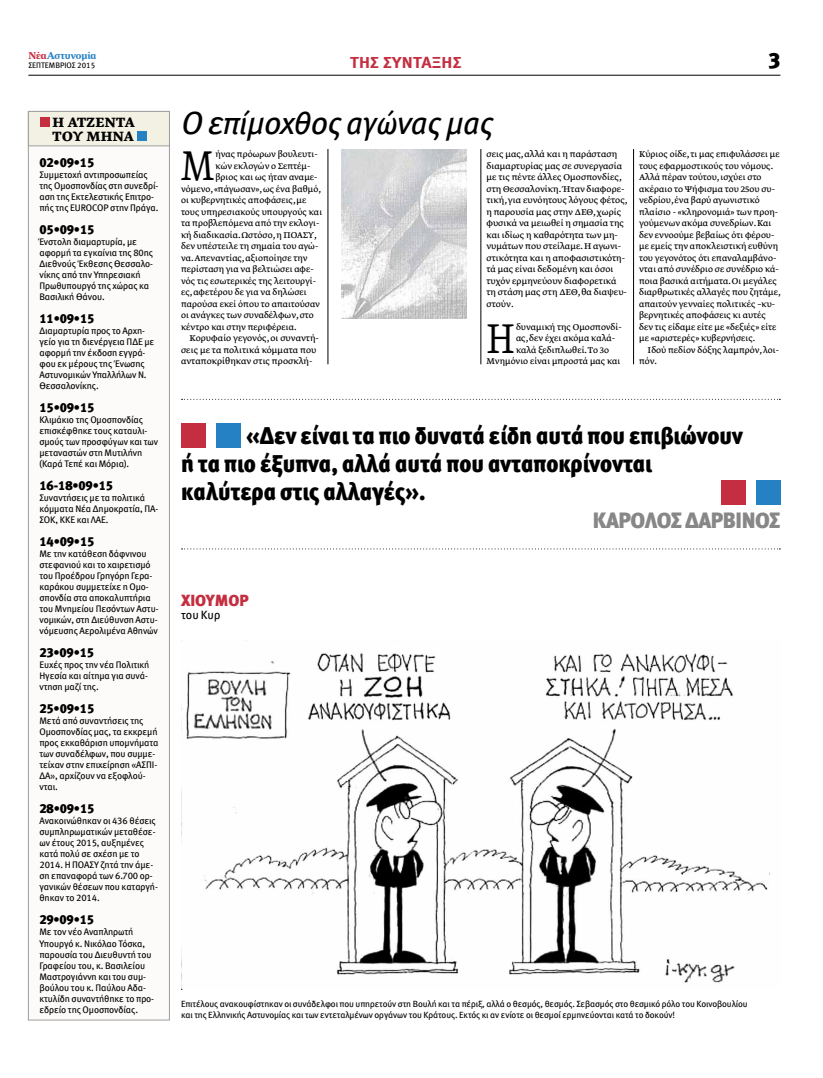
<style>
.page{position:relative;width:823px;height:1078px;background:#fff}
.page>*{position:absolute;margin:0;border:0;box-sizing:border-box;transform-origin:0 0}
.t1{font:49.5px "Greta Text GR Light Min";color:#000;scale:.8 1}
.t2{font:italic 32px "Meta Book Greek LF";letter-spacing:-.01em;color:#000}
.t3{font:24px/28px "Meta Black Greek LF";color:#000;scale:.94 1}
.t4{font:22px "Meta Black Greek LF";letter-spacing:-.02em;color:#878787}
.t5{font:22px "Meta Black Greek LF";color:#000}
.t6{font:16px/14px "Greta Text GR Bold Min";letter-spacing:.02em;color:#000}
.t7{font:16px "Meta Bold Greek LF";letter-spacing:.02em;color:#c42e40;scale:1.1 1}
.t8{font:16px "Meta Black Greek LF";color:#c42e40}
.t9{font:13px "Meta Black Greek LF";letter-spacing:-.01em;color:#000}
.t10{font:12px "Meta Book Greek LF";color:#000}
.t11{font:10px/11.5px "Greta Text GR Regular Min";color:#000}
.t12{font:700 10px "Farnham Dis Zou GR";color:#2581c4}
.t13{font:9.5px/11px "Meta Book Greek LF";letter-spacing:-.01em;color:#000}
.t14{font:9px/11px "Meta Book Greek LF";letter-spacing:-.01em;color:#000}
.t15{font:8px "Meta Book Greek LF";color:#000}
.s1{color:#c42e40}
</style>
<div class="page">
<hr style="left:28px;top:75px;width:752px;height:1px;background:#000">
<img style="left:181px;top:640px;width:589px;height:348px">
<div style="left:28px;top:111px;width:142px;height:909px;background:#fcfbf9;border:1px solid #9d9d9c"></div>
<div style="left:28px;top:111px;width:142px;height:35px;background:#f3f1e3;border:1px solid #9d9d9c"></div>
<div style="left:40px;top:117px;width:9px;height:10px;background:#c42e40"></div>
<div style="left:137px;top:131px;width:10px;height:10px;background:#2581c4"></div>
<img style="left:342px;top:149px;width:124px;height:169px">
<hr style="left:633px;top:149px;width:1px;height:215px;background:#000">
<hr style="left:480px;top:149px;width:1px;height:215px;background:#000">
<hr style="left:327px;top:149px;width:1px;height:215px;background:#000">
<div style="left:720px;top:481px;width:24px;height:24px;background:#c42e40"></div>
<div style="left:756px;top:481px;width:24px;height:24px;background:#2581c4"></div>
<div style="left:181px;top:423px;width:24px;height:24px;background:#c42e40"></div>
<div style="left:216px;top:423px;width:24px;height:24px;background:#2581c4"></div>
<svg style="left:181px;top:399px;width:598px;height:1px"></svg>
<svg style="left:181px;top:548px;width:597px;height:1px"></svg>
<p class="t12" style="left:28px;top:49px;width:69px"><span class="s1">Νέα</span>Αστυνομία</p>
<p class="t15" style="left:28px;top:61px;width:68px">ΣΕΠΤΕΜΒΡΙΟΣ 2015</p>
<p class="t6" style="left:53px;top:115px;width:84px">Η ατζέντα του μήνα</p>
<p class="t9" style="left:39px;top:155px;width:56px">02•09•15</p>
<p class="t13" style="left:39px;top:169px;width:120px">Συμμετοχή αντιπροσωπείας της Ομοσπονδίας στη συνεδρί&shy;αση της Εκτελεστικής Επιτρο&shy;πής της EUROCOP στην Πράγα.</p>
<p class="t9" style="left:39px;top:222px;width:56px">05•09•15</p>
<p class="t13" style="left:39px;top:236px;width:115px">Ένστολη διαμαρτυρία, με αφορμή τα εγκαίνια της 80ης<br>Διεθνούς Έκθεσης Θεσσαλο&shy;νίκης από την Υπηρεσιακή<br>Πρωθυπουργό της χώρας κα<br>Βασιλική Θάνου.</p>
<p class="t9" style="left:39px;top:311px;width:56px">11•09•15</p>
<p class="t13" style="left:39px;top:325px;width:116px">Διαμαρτυρία προς το Αρχη&shy;γείο για τη διενέργεια ΠΔΕ με αφορμή την έκδοση εγγρά&shy;φου εκ μέρους της Ένωσης<br>Αστυνομικών Υπαλλήλων Ν.<br>Θεσσαλονίκης.</p>
<p class="t9" style="left:39px;top:400px;width:56px">15•09•15</p>
<p class="t13" style="left:39px;top:414px;width:120px">Κλιμάκιο της Ομοσπονδίας επισκέφθηκε τους καταυλι&shy;σμούς των προσφύγων και των μεταναστών στη Μυτιλήνη (Καρά Τεπέ και Μόρια).</p>
<p class="t9" style="left:39px;top:478px;width:75px">16-18•09•15</p>
<p class="t13" style="left:39px;top:492px;width:120px">Συναντήσεις με τα πολιτικά κόμματα Νέα Δημοκρατία, ΠΑ-<br>ΣΟΚ, ΚΚΕ και ΛΑΕ.</p>
<p class="t9" style="left:39px;top:534px;width:56px">14•09•15</p>
<p class="t13" style="left:39px;top:548px;width:120px">Με την κατάθεση δάφνινου στεφανιού και το χαιρετισμό του Προέδρου Γρηγόρη Γερα&shy;καράκου συμμετείχε η Ομο&shy;σπονδία στα αποκαλυπτήρια του Μνημείου Πεσόντων Αστυ&shy;νομικών, στη Διεύθυνση Αστυ&shy;νόμευσης Αερολιμένα Αθηνών</p>
<p class="t9" style="left:39px;top:645px;width:56px">23•09•15</p>
<p class="t13" style="left:39px;top:659px;width:111px">Ευχές προς την νέα Πολιτική<br>Ηγεσία και αίτημα για συνά&shy;ντηση μαζί της.</p>
<p class="t9" style="left:39px;top:701px;width:56px">25•09•15</p>
<p class="t13" style="left:39px;top:715px;width:120px">Μετά από συναντήσεις της<br>Ομοσπονδίας μας, τα εκκρεμή προς εκκαθάριση υπομνήματα των συναδέλφων, που συμμε&shy;τείχαν στην επιχείρηση «ΑΣΠΙ-<br>ΔΑ», αρχίζουν να εξοφλού&shy;νται.</p>
<p class="t9" style="left:39px;top:801px;width:56px">28•09•15</p>
<p class="t13" style="left:39px;top:815px;width:120px">Ανακοινώθηκαν οι 436 θέσεις συμπληρωματικών μεταθέσε&shy;ων έτους 2015, αυξημένες κατά πολύ σε σχέση με το<br>2014. Η ΠΟΑΣΥ ζητά την άμε&shy;ση επαναφορά των 6.700 ορ&shy;γανικών θέσεων που καταργή&shy;θηκαν το 2014.</p>
<p class="t9" style="left:39px;top:912px;width:56px">29•09•15</p>
<p class="t13" style="left:39px;top:926px;width:116px">Με τον νέο Αναπληρωτή<br>Υπουργό κ. Νικόλαο Τόσκα, παρουσία του Διευθυντή του<br>Γραφείου του, κ. Βασιλείου<br>Μαστρογιάννη και του συμ&shy;βούλου του κ. Παύλου Αδα&shy;κτυλίδη συναντήθηκε το προ&shy;εδρείο της Ομοσπονδίας.</p>
<p class="t7" style="left:350px;top:53px;width:103px">Της σύνταξης</p>
<p class="t5" style="left:767px;top:47px;width:14px">3</p>
<p class="t2" style="left:181px;top:105px;width:313px">Ο επίμοχθος αγώνας μας</p>
<p class="t1" style="left:181px;top:143px;width:43px">Μ</p>
<p class="t11" style="left:215px;top:149px;width:104px">ήνας πρόωρων βουλευτι-</p>
<p class="t11" style="left:215px;top:160px;width:96px">κών εκλογών ο Σεπτέμ-</p>
<p class="t11" style="left:215px;top:172px;width:104px">βριος και ως ήταν αναμε-</p>
<p class="t11" style="left:181px;top:183px;width:141px">νόμενο, «πάγωσαν», ως ένα βαθμό,</p>
<p class="t11" style="left:181px;top:195px;width:127px">οι κυβερνητικές αποφάσεις, με</p>
<p class="t11" style="left:181px;top:206px;width:143px">τους υπηρεσιακούς υπουργούς και</p>
<p class="t11" style="left:181px;top:218px;width:140px">τα προβλεπόμενα από την εκλογι-</p>
<p class="t11" style="left:181px;top:229px;width:137px">κή διαδικασία. Ωστόσο, η ΠΟΑΣΥ,</p>
<p class="t11" style="left:181px;top:241px;width:139px">δεν υπέστειλε τη σημαία του αγώ-</p>
<p class="t11" style="left:181px;top:252px;width:128px">να. Απεναντίας, αξιοποίησε την</p>
<p class="t11" style="left:181px;top:264px;width:134px">περίσταση για να βελτιώσει αφε-</p>
<p class="t11" style="left:181px;top:275px;width:136px">νός τις εσωτερικές της λειτουργί-</p>
<p class="t11" style="left:181px;top:287px;width:127px">ες, αφετέρου δε για να δηλώσει</p>
<p class="t11" style="left:181px;top:298px;width:140px">παρούσα εκεί όπου το απαιτούσαν</p>
<p class="t11" style="left:181px;top:310px;width:134px">οι ανάγκες των συναδέλφων, στο</p>
<p class="t11" style="left:181px;top:321px;width:117px">κέντρο και στην περιφέρεια.</p>
<p class="t11" style="left:189px;top:333px;width:131px">Κορυφαίο γεγονός, οι συναντή-</p>
<p class="t11" style="left:181px;top:344px;width:137px">σεις με τα πολιτικά κόμματα που</p>
<p class="t11" style="left:181px;top:356px;width:133px">ανταποκρίθηκαν στις προσκλή-</p>
<p class="t11" style="left:486px;top:149px;width:143px">σεις μας, αλλά και η παράσταση διαμαρτυρίας μας σε συνεργασία με τις πέντε άλλες Ομοσπονδίες, στη Θεσσαλονίκη. Ήταν διαφορε&shy;τική, για ευνόητους λόγους φέτος, η παρουσία μας στην ΔΕΘ, χωρίς φυσικά να μειωθεί η σημασία της και ιδίως η καθαρότητα των μη&shy;νυμάτων που στείλαμε. Η αγωνι&shy;στικότητα και η αποφασιστικότη&shy;τά μας είναι δεδομένη και όσοι τυχόν ερμηνεύουν διαφορετικά τη στάση μας στη ΔΕΘ, θα διαψευ&shy;στούν.</p>
<p class="t1" style="left:486px;top:315px;width:37px">Η</p>
<p class="t11" style="left:515px;top:321px;width:107px">δυναμική της Ομοσπονδί-</p>
<p class="t11" style="left:515px;top:333px;width:101px">ας, δεν έχει ακόμα καλά-</p>
<p class="t11" style="left:515px;top:344px;width:95px">καλά ξεδιπλωθεί. Το 3ο</p>
<p class="t11" style="left:486px;top:356px;width:135px">Μνημόνιο είναι μπροστά μας και</p>
<p class="t11" style="left:638px;top:149px;width:142px">Κύριος οίδε, τι μας επιφυλάσσει με</p>
<p class="t11" style="left:638px;top:160px;width:136px">τους εφαρμοστικούς του νόμους.</p>
<p class="t11" style="left:638px;top:172px;width:124px">Αλλά πέραν τούτου, ισχύει στο</p>
<p class="t11" style="left:638px;top:183px;width:137px">ακέραιο το Ψήφισμα του 25ου συ-</p>
<p class="t11" style="left:638px;top:195px;width:122px">νεδρίου, ένα βαρύ αγωνιστικό</p>
<p class="t11" style="left:638px;top:206px;width:140px">πλαίσιο - «κληρονομιά» των προη-</p>
<p class="t11" style="left:638px;top:218px;width:134px">γούμενων ακόμα συνεδρίων. Και</p>
<p class="t11" style="left:638px;top:229px;width:137px">δεν εννοούμε βεβαίως ότι φέρου-</p>
<p class="t11" style="left:638px;top:241px;width:140px">με εμείς την αποκλειστική ευθύνη</p>
<p class="t11" style="left:638px;top:252px;width:139px">του γεγονότος ότι επαναλαμβάνο-</p>
<p class="t11" style="left:638px;top:264px;width:141px">νται από συνέδριο σε συνέδριο κά-</p>
<p class="t11" style="left:638px;top:275px;width:139px">ποια βασικά αιτήματα. Οι μεγάλες</p>
<p class="t11" style="left:638px;top:287px;width:143px">διαρθρωτικές αλλαγές που ζητάμε,</p>
<p class="t11" style="left:638px;top:298px;width:137px">απαιτούν γενναίες πολιτικές –κυ-</p>
<p class="t11" style="left:638px;top:310px;width:128px">βερνητικές αποφάσεις κι αυτές</p>
<p class="t11" style="left:638px;top:321px;width:139px">δεν τις είδαμε είτε με «δεξιές» είτε</p>
<p class="t11" style="left:638px;top:333px;width:118px">με «αριστερές» κυβερνήσεις.</p>
<p class="t11" style="left:647px;top:344px;width:133px">Ιδού πεδίον δόξης λαμπρόν, λοι-</p>
<p class="t11" style="left:638px;top:356px;width:20px">πόν.</p>
<p class="t3" style="left:181px;top:421px;width:598px;text-indent:65px">«Δεν είναι τα πιο δυνατά είδη αυτά που επιβιώνουν ή τα πιο έξυπνα, αλλά αυτά που ανταποκρίνονται καλύτερα στις αλλαγές».</p>
<p class="t4" style="left:592px;top:507px;width:189px">ΚΑΡΟΛΟΣ ΔΑΡΒΙΝΟΣ</p>
<p class="t8" style="left:181px;top:591px;width:59px">χιουμορ</p>
<p class="t10" style="left:181px;top:607px;width:41px">του Κυρ</p>
<p class="t14" style="left:181px;top:997px;width:568px">Επιτέλους ανακουφίστηκαν οι συνάδελφοι που υπηρετούν στη Βουλή και τα πέριξ, αλλά ο θεσμός, θεσμός. Σεβασμός στο θεσμικό ρόλο του Κοινοβουλίου και της Ελληνικής Αστυνομίας και των εντεταλμένων οργάνων του Κράτους. Εκτός κι αν ενίοτε οι θεσμοί ερμηνεύονται κατά το δοκούν!</p>
</div>
